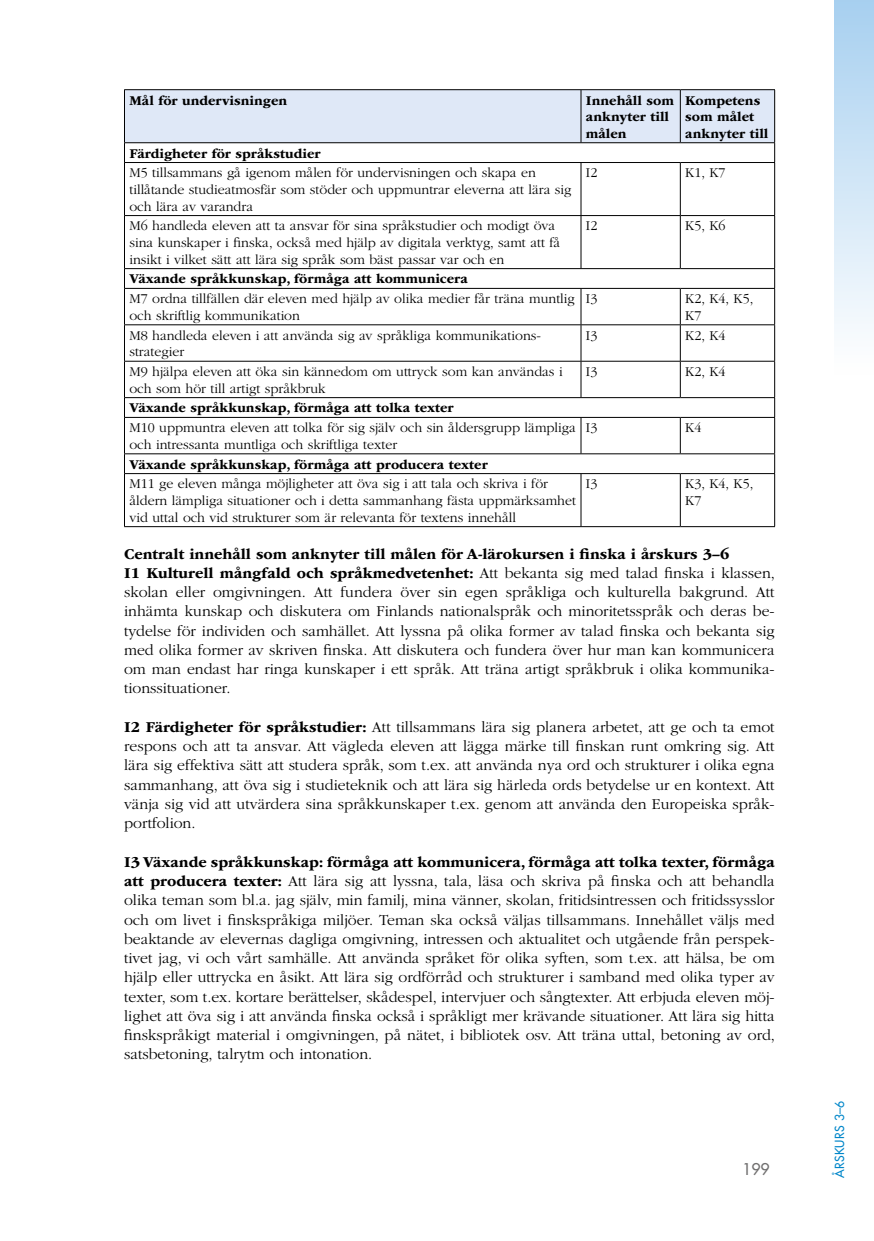
<style>
.page{position:relative;width:874px;height:1241px;background:#fff}
.page>*{position:absolute;margin:0;border:0;box-sizing:border-box;transform-origin:0 0}
.Leipis__ruotsi{font:300 15.75px/19.2px "ITC Garamond Std";color:#000;text-align:justify}
.Leipis_bold_ruotsi{font:700 15.75px "ITC Garamond Std";color:#000}
.t1{font:500 15.75px "Futura Std";color:#706f6f}
.taulukko__ruotsi{font:300 14px/16.6px "ITC Garamond Std";color:#000}
.taulukkopl_ruotsi{font:700 14px/16.6px "ITC Garamond Std";color:#000}
.t2{font:500 12.25px "Futura Std";letter-spacing:.025em;color:#0086c9}
.s1{font-weight:700}
</style>
<div class="page">
<div style="left:833px;top:0;width:40px;height:375px;background:linear-gradient(to bottom,#a7cfef,#fff)"></div>
<hr style="left:124px;top:89px;width:456px;height:1px;background:#000">
<hr style="left:580px;top:89px;width:100px;height:1px;background:#000">
<hr style="left:680px;top:89px;width:94px;height:1px;background:#000">
<svg style="left:124px;top:90px;width:651px;height:72px"></svg>
<hr style="left:124px;top:162px;width:456px;height:1px;background:#000">
<hr style="left:124px;top:163px;width:1px;height:52px;background:#000">
<hr style="left:580px;top:162px;width:100px;height:1px;background:#000">
<hr style="left:580px;top:163px;width:1px;height:52px;background:#000">
<hr style="left:680px;top:162px;width:94px;height:1px;background:#000">
<hr style="left:679px;top:163px;width:1px;height:52px;background:#000">
<hr style="left:774px;top:163px;width:1px;height:52px;background:#000">
<hr style="left:124px;top:215px;width:456px;height:1px;background:#000">
<hr style="left:124px;top:216px;width:1px;height:52px;background:#000">
<hr style="left:580px;top:215px;width:100px;height:1px;background:#000">
<hr style="left:580px;top:216px;width:1px;height:52px;background:#000">
<hr style="left:680px;top:215px;width:94px;height:1px;background:#000">
<hr style="left:679px;top:216px;width:1px;height:52px;background:#000">
<hr style="left:774px;top:216px;width:1px;height:52px;background:#000">
<hr style="left:124px;top:268px;width:456px;height:1px;background:#000">
<svg style="left:124px;top:269px;width:1px;height:19px"></svg>
<hr style="left:580px;top:268px;width:100px;height:1px;background:#000">
<hr style="left:680px;top:268px;width:94px;height:1px;background:#000">
<svg style="left:774px;top:269px;width:1px;height:19px"></svg>
<hr style="left:124px;top:288px;width:456px;height:1px;background:#000">
<hr style="left:124px;top:289px;width:1px;height:35px;background:#000">
<hr style="left:580px;top:288px;width:100px;height:1px;background:#000">
<hr style="left:580px;top:289px;width:1px;height:35px;background:#000">
<hr style="left:680px;top:288px;width:94px;height:1px;background:#000">
<hr style="left:679px;top:289px;width:1px;height:35px;background:#000">
<hr style="left:774px;top:289px;width:1px;height:35px;background:#000">
<hr style="left:124px;top:324px;width:456px;height:1px;background:#000">
<hr style="left:124px;top:325px;width:1px;height:36px;background:#000">
<hr style="left:580px;top:324px;width:100px;height:1px;background:#000">
<hr style="left:580px;top:325px;width:1px;height:36px;background:#000">
<hr style="left:680px;top:324px;width:94px;height:1px;background:#000">
<hr style="left:679px;top:325px;width:1px;height:36px;background:#000">
<hr style="left:774px;top:325px;width:1px;height:36px;background:#000">
<hr style="left:124px;top:361px;width:456px;height:1px;background:#000">
<hr style="left:124px;top:361px;width:1px;height:36px;background:#000">
<hr style="left:580px;top:361px;width:100px;height:1px;background:#000">
<hr style="left:580px;top:361px;width:1px;height:36px;background:#000">
<hr style="left:680px;top:361px;width:94px;height:1px;background:#000">
<hr style="left:679px;top:361px;width:1px;height:36px;background:#000">
<hr style="left:774px;top:361px;width:1px;height:36px;background:#000">
<hr style="left:124px;top:397px;width:456px;height:1px;background:#000">
<svg style="left:124px;top:398px;width:1px;height:19px"></svg>
<hr style="left:580px;top:397px;width:100px;height:1px;background:#000">
<hr style="left:680px;top:397px;width:94px;height:1px;background:#000">
<svg style="left:774px;top:398px;width:1px;height:19px"></svg>
<hr style="left:124px;top:417px;width:456px;height:1px;background:#000">
<hr style="left:124px;top:417px;width:1px;height:36px;background:#000">
<hr style="left:580px;top:417px;width:100px;height:1px;background:#000">
<hr style="left:580px;top:417px;width:1px;height:36px;background:#000">
<hr style="left:680px;top:417px;width:94px;height:1px;background:#000">
<hr style="left:679px;top:417px;width:1px;height:36px;background:#000">
<hr style="left:774px;top:417px;width:1px;height:36px;background:#000">
<hr style="left:124px;top:453px;width:456px;height:1px;background:#000">
<svg style="left:124px;top:454px;width:1px;height:19px"></svg>
<hr style="left:580px;top:453px;width:100px;height:1px;background:#000">
<hr style="left:680px;top:453px;width:94px;height:1px;background:#000">
<svg style="left:774px;top:454px;width:1px;height:19px"></svg>
<hr style="left:124px;top:473px;width:456px;height:1px;background:#000">
<hr style="left:124px;top:474px;width:1px;height:52px;background:#000">
<hr style="left:580px;top:473px;width:100px;height:1px;background:#000">
<hr style="left:580px;top:474px;width:1px;height:52px;background:#000">
<hr style="left:680px;top:473px;width:94px;height:1px;background:#000">
<hr style="left:679px;top:474px;width:1px;height:52px;background:#000">
<hr style="left:774px;top:474px;width:1px;height:52px;background:#000">
<hr style="left:124px;top:526px;width:456px;height:1px;background:#000">
<hr style="left:580px;top:526px;width:100px;height:1px;background:#000">
<hr style="left:680px;top:526px;width:94px;height:1px;background:#000">
<p class="taulukkopl_ruotsi" style="left:129px;top:92px;width:159px">Mål för undervisningen</p>
<p class="taulukkopl_ruotsi" style="left:585px;top:92px;width:89px">Innehåll som anknyter till målen</p>
<p class="taulukkopl_ruotsi" style="left:685px;top:92px;width:84px">Kompetens som målet anknyter till</p>
<p class="taulukkopl_ruotsi" style="left:129px;top:145px;width:192px">Färdigheter för språkstudier</p>
<p class="taulukko__ruotsi" style="left:129px;top:165px;width:443px">M5 tillsammans gå igenom målen för undervisningen och skapa en tillåtande studieatmosfär som stöder och uppmuntrar eleverna att lära sig och lära av varandra</p>
<p class="taulukko__ruotsi" style="left:585px;top:165px;width:13px">I2</p>
<p class="taulukko__ruotsi" style="left:685px;top:165px;width:42px">K1, K7</p>
<p class="taulukko__ruotsi" style="left:129px;top:218px;width:432px">M6 handleda eleven att ta ansvar för sina språkstudier och modigt öva sina kunskaper i finska, också med hjälp av digitala verktyg, samt att få insikt i vilket sätt att lära sig språk som bäst passar var och en</p>
<p class="taulukko__ruotsi" style="left:585px;top:218px;width:13px">I2</p>
<p class="taulukko__ruotsi" style="left:685px;top:218px;width:42px">K5, K6</p>
<p class="taulukkopl_ruotsi" style="left:129px;top:271px;width:339px">Växande språkkunskap, förmåga att kommunicera</p>
<p class="taulukko__ruotsi" style="left:129px;top:290px;width:446px">M7 ordna tillfällen där eleven med hjälp av olika medier får träna muntlig och skriftlig kommunikation</p>
<p class="taulukko__ruotsi" style="left:585px;top:290px;width:13px">I3</p>
<p class="taulukko__ruotsi" style="left:685px;top:290px;width:70px">K2, K4, K5,<br>K7</p>
<p class="taulukko__ruotsi" style="left:129px;top:327px;width:412px">M8 handleda eleven i att använda sig av språkliga kommunikations&shy;strategier</p>
<p class="taulukko__ruotsi" style="left:585px;top:327px;width:13px">I3</p>
<p class="taulukko__ruotsi" style="left:685px;top:327px;width:42px">K2, K4</p>
<p class="taulukko__ruotsi" style="left:129px;top:363px;width:434px">M9 hjälpa eleven att öka sin kännedom om uttryck som kan användas i och som hör till artigt språkbruk</p>
<p class="taulukko__ruotsi" style="left:585px;top:363px;width:13px">I3</p>
<p class="taulukko__ruotsi" style="left:685px;top:363px;width:42px">K2, K4</p>
<p class="taulukkopl_ruotsi" style="left:129px;top:399px;width:325px">Växande språkkunskap, förmåga att tolka texter</p>
<p class="taulukko__ruotsi" style="left:129px;top:419px;width:447px">M10 uppmuntra eleven att tolka för sig själv och sin åldersgrupp lämpliga och intressanta muntliga och skriftliga texter</p>
<p class="taulukko__ruotsi" style="left:585px;top:419px;width:13px">I3</p>
<p class="taulukko__ruotsi" style="left:685px;top:419px;width:18px">K4</p>
<p class="taulukkopl_ruotsi" style="left:129px;top:456px;width:359px">Växande språkkunskap, förmåga att producera texter</p>
<p class="taulukko__ruotsi" style="left:129px;top:476px;width:448px">M11 ge eleven många möjligheter att öva sig i att tala och skriva i för åldern lämpliga situationer och i detta sammanhang fästa uppmärksamhet vid uttal och vid strukturer som är relevanta för textens innehåll</p>
<p class="taulukko__ruotsi" style="left:585px;top:476px;width:13px">I3</p>
<p class="taulukko__ruotsi" style="left:685px;top:476px;width:70px">K3, K4, K5,<br>K7</p>
<p class="Leipis_bold_ruotsi" style="left:124px;top:544px;width:606px">Centralt innehåll som anknyter till målen för A-lärokursen i finska i årskurs 3–6</p>
<p class="Leipis__ruotsi" style="left:124px;top:563px;width:652px"><span class="s1">I1 Kulturell mångfald och språkmedvetenhet:</span> Att bekanta sig med talad finska i klassen, skolan eller omgivningen. Att fundera över sin egen språkliga och kulturella bakgrund. Att inhämta kunskap och diskutera om Finlands nationalspråk och minoritetsspråk och deras be&shy;tydelse för individen och samhället. Att lyssna på olika former av talad finska och bekanta sig med olika former av skriven finska. Att diskutera och fundera över hur man kan kommunicera om man endast har ringa kunskaper i ett språk. Att träna artigt språkbruk i olika kommunika&shy;tionssituationer.</p>
<p class="Leipis__ruotsi" style="left:124px;top:717px;width:651px"><span class="s1">I2 Färdigheter för språkstudier:</span> Att tillsammans lära sig planera arbetet, att ge och ta emot respons och att ta ansvar. Att vägleda eleven att lägga märke till finskan runt omkring sig. Att lära sig effektiva sätt att studera språk, som t.ex. att använda nya ord och strukturer i olika egna sammanhang, att öva sig i studieteknik och att lära sig härleda ords betydelse ur en kontext. Att vänja sig vid att utvärdera sina språkkunskaper t.ex. genom att använda den Europeiska språk&shy;portfolion.</p>
<p class="Leipis__ruotsi" style="left:124px;top:852px;width:652px"><span class="s1">I3 Växande språkkunskap: förmåga att kommunicera, förmåga att tolka texter, förmåga att producera texter:</span> Att lära sig att lyssna, tala, läsa och skriva på finska och att behandla olika teman som bl.a. jag själv, min familj, mina vänner, skolan, fritidsintressen och fritidssysslor och om livet i finskspråkiga miljöer. Teman ska också väljas tillsammans. Innehållet väljs med beaktande av elevernas dagliga omgivning, intressen och aktualitet och utgående från perspek&shy;tivet jag, vi och vårt samhälle. Att använda språket för olika syften, som t.ex. att hälsa, be om hjälp eller uttrycka en åsikt. Att lära sig ordförråd och strukturer i samband med olika typer av texter, som t.ex. kortare berättelser, skådespel, intervjuer och sångtexter. Att erbjuda eleven möj&shy;lighet att öva sig i att använda finska också i språkligt mer krävande situationer. Att lära sig hitta finskspråkigt material i omgivningen, på nätet, i bibliotek osv. Att träna uttal, betoning av ord, satsbetoning, talrytm och intonation.</p>
<p class="t1" style="left:742px;top:1159px;width:29px">199</p>
<p class="t2" style="left:831px;top:1177px;width:79px;rotate:-90deg">ÅRSKURS 3–6</p>
</div>
